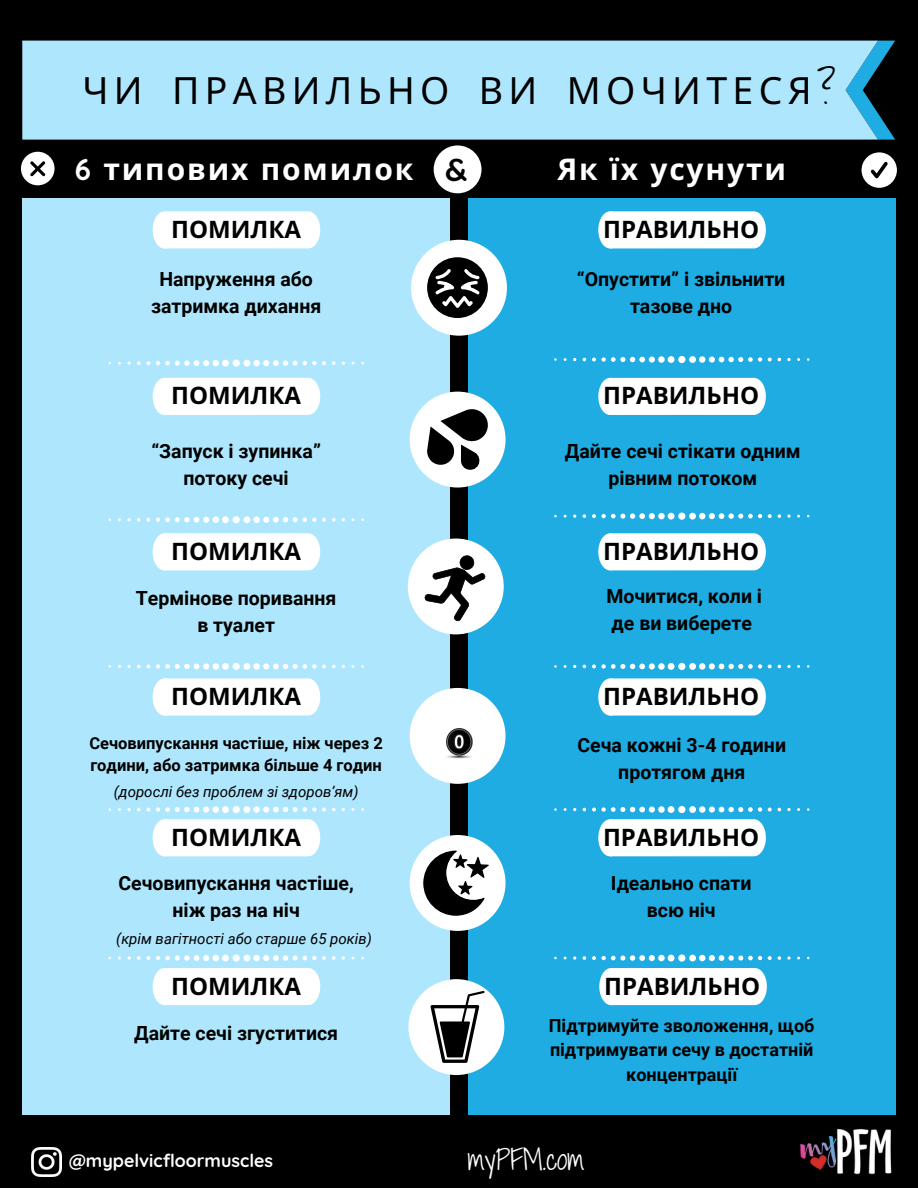
<style>
.page{position:relative;width:918px;height:1188px;background:#000}
.page>*{position:absolute;margin:0;border:0;box-sizing:border-box;transform-origin:0 0}
.t1{font:37.5px "Noto Sans";letter-spacing:.14em;color:#000}
.t2{font:700 31.5px "Quicksand";color:#000}
.t3{font:700 30px "Noto Sans";letter-spacing:.06em;color:#fff}
.t4{font:26.85px "Shadows Into Light Two";color:#fff}
.t5{font:700 24px "Noto Sans";color:#000}
.t6{font:700 19.5px/27px "Roboto";color:#000;text-align:center}
.t7{font:700 18px/24.8px "Roboto";color:#000;text-align:center}
.t8{font:700 17.85px "Quicksand";color:#fff}
.t9{font:700 16.5px/22.5px "Roboto";color:#000}
.t10{font:italic 15px "Roboto";color:#000}
.s1{font-family:"Shadows Into Light Two"}
.s2{font-family:"Quicksand"}
</style>
<div class="page">
<div style="left:22px;top:198px;width:428px;height:917px;background:#aee7fd"></div>
<div style="left:468px;top:198px;width:427px;height:917px;background:#1eace2"></div>
<svg style="left:878px;top:41px;width:17px;height:99px"></svg>
<div style="left:22px;top:41px;width:856px;height:99px;background:#aee7fd"></div>
<div style="left:434px;top:145px;width:48px;height:48px;background:#fff;border-radius:50%"></div>
<div style="left:862px;top:152px;width:35px;height:36px;background:#fff;border-radius:50%"></div>
<svg style="left:871px;top:162px;width:17px;height:16px"></svg>
<div style="left:411px;top:240px;width:96px;height:96px;background:#fff;border-radius:50%"></div>
<div style="left:410px;top:392px;width:96px;height:96px;background:#fff;border-radius:50%"></div>
<div style="left:408px;top:539px;width:96px;height:95px;background:#fff;border-radius:50%"></div>
<svg style="left:421px;top:555px;width:65px;height:70px"></svg>
<div style="left:410px;top:688px;width:96px;height:96px;background:#fff;border-radius:50%"></div>
<div style="left:410px;top:835px;width:96px;height:96px;background:#fff;border-radius:50%"></div>
<div style="left:408px;top:979px;width:96px;height:96px;background:#fff;border-radius:50%"></div>
<svg style="left:423px;top:851px;width:66px;height:65px"></svg>
<svg style="left:431px;top:991px;width:54px;height:72px"></svg>
<div style="left:427px;top:257px;width:61px;height:61px;background:#000;border-radius:50%"></div>
<svg style="left:435px;top:269px;width:45px;height:39px"></svg>
<svg style="left:598px;top:211px;width:168px;height:38px;background:#f2fafd"></svg>
<svg style="left:153px;top:211px;width:167px;height:38px;background:#fafdfe"></svg>
<div style="left:21px;top:152px;width:34px;height:33px;background:#fff;border-radius:50%"></div>
<svg style="left:30px;top:161px;width:15px;height:15px"></svg>
<svg style="left:109px;top:360px;width:255px;height:7px"></svg>
<svg style="left:109px;top:516px;width:255px;height:7px"></svg>
<svg style="left:109px;top:663px;width:255px;height:7px"></svg>
<svg style="left:109px;top:806px;width:255px;height:7px"></svg>
<svg style="left:109px;top:954px;width:255px;height:8px"></svg>
<div style="left:153px;top:378px;width:167px;height:37px;background:#fff"></div>
<div style="left:598px;top:378px;width:168px;height:37px;background:#fff"></div>
<svg style="left:554px;top:356px;width:256px;height:7px"></svg>
<svg style="left:554px;top:513px;width:256px;height:7px"></svg>
<svg style="left:554px;top:663px;width:256px;height:7px"></svg>
<svg style="left:554px;top:806px;width:256px;height:7px"></svg>
<svg style="left:554px;top:954px;width:256px;height:8px"></svg>
<div style="left:153px;top:533px;width:167px;height:37px;background:#fff"></div>
<div style="left:598px;top:533px;width:168px;height:37px;background:#fff"></div>
<svg style="left:153px;top:678px;width:167px;height:38px;background:#fafdfe"></svg>
<div style="left:153px;top:819px;width:167px;height:37px;background:#fff"></div>
<div style="left:153px;top:968px;width:167px;height:37px;background:#fff"></div>
<svg style="left:598px;top:678px;width:168px;height:38px;background:#f2fafd"></svg>
<div style="left:598px;top:819px;width:168px;height:37px;background:#fff"></div>
<div style="left:599px;top:968px;width:168px;height:37px;background:#fff"></div>
<img style="left:800px;top:1128px;width:92px;height:47px">
<img style="left:32px;top:1147px;width:29px;height:30px">
<svg style="left:427px;top:409px;width:61px;height:61px"></svg>
<img style="left:446px;top:728px;width:27px;height:31px">
<p class="t1" style="left:82px;top:64px;width:755px">ЧИ ПРАВИЛЬНО ВИ МОЧИТЕСЯ<span class="s1">?</span></p>
<p class="t3" style="left:75px;top:148px;width:340px"><span class="s2">6</span> типових помилок</p>
<p class="t2" style="left:445px;top:150px;width:24px">&amp;</p>
<p class="t3" style="left:557px;top:148px;width:230px">Як їх усунути</p>
<p class="t5" style="left:171px;top:212px;width:131px">ПОМИЛКА</p>
<p class="t5" style="left:603px;top:212px;width:158px">ПРАВИЛЬНО</p>
<p class="t6" style="left:159px;top:266px;width:155px">Напруження або</p>
<p class="t6" style="left:151px;top:293px;width:172px">затримка дихання</p>
<p class="t6" style="left:577px;top:266px;width:210px">“Опустити” і звільнити тазове дно</p>
<p class="t5" style="left:171px;top:378px;width:131px">ПОМИЛКА</p>
<p class="t6" style="left:151px;top:438px;width:171px">“Запуск і зупинка” потоку сечі</p>
<p class="t5" style="left:171px;top:534px;width:131px">ПОМИЛКА</p>
<p class="t6" style="left:136px;top:584px;width:202px">Термінове поривання в туалет</p>
<p class="t5" style="left:171px;top:679px;width:131px">ПОМИЛКА</p>
<p class="t5" style="left:603px;top:379px;width:158px">ПРАВИЛЬНО</p>
<p class="t6" style="left:565px;top:438px;width:237px">Дайте сечі стікати одним рівним потоком</p>
<p class="t5" style="left:603px;top:534px;width:158px">ПРАВИЛЬНО</p>
<p class="t6" style="left:606px;top:582px;width:157px;text-align:left">Мочитися, коли і де ви виберете</p>
<p class="t5" style="left:603px;top:679px;width:158px">ПРАВИЛЬНО</p>
<p class="t9" style="left:89px;top:732px;width:295px">Сечовипускання частіше, ніж через 2 години, або затримка більше 4 годин</p>
<p class="t6" style="left:578px;top:732px;width:210px">Сеча кожні 3-4 години протягом дня</p>
<p class="t10" style="left:114px;top:783px;width:246px">(дорослі без проблем зі здоров’ям)</p>
<p class="t5" style="left:171px;top:820px;width:131px">ПОМИЛКА</p>
<p class="t5" style="left:603px;top:820px;width:158px">ПРАВИЛЬНО</p>
<p class="t6" style="left:118px;top:870px;width:237px">Сечовипускання частіше, ніж раз на ніч</p>
<p class="t10" style="left:116px;top:930px;width:257px">(крім вагітності або старше 65 років)</p>
<p class="t6" style="left:611px;top:870px;width:142px">Ідеально спати всю ніч</p>
<p class="t5" style="left:171px;top:969px;width:131px">ПОМИЛКА</p>
<p class="t5" style="left:604px;top:969px;width:158px">ПРАВИЛЬНО</p>
<p class="t6" style="left:134px;top:1020px;width:206px">Дайте сечі згуститися</p>
<p class="t7" style="left:549px;top:1013px;width:267px">Підтримуйте зволоження, щоб підтримувати сечу в достатній концентрації</p>
<p class="t8" style="left:69px;top:1150px;width:206px">@mypelvicfloormuscles</p>
<p class="t4" style="left:468px;top:1140px;width:118px">myPFM.com</p>
</div>
